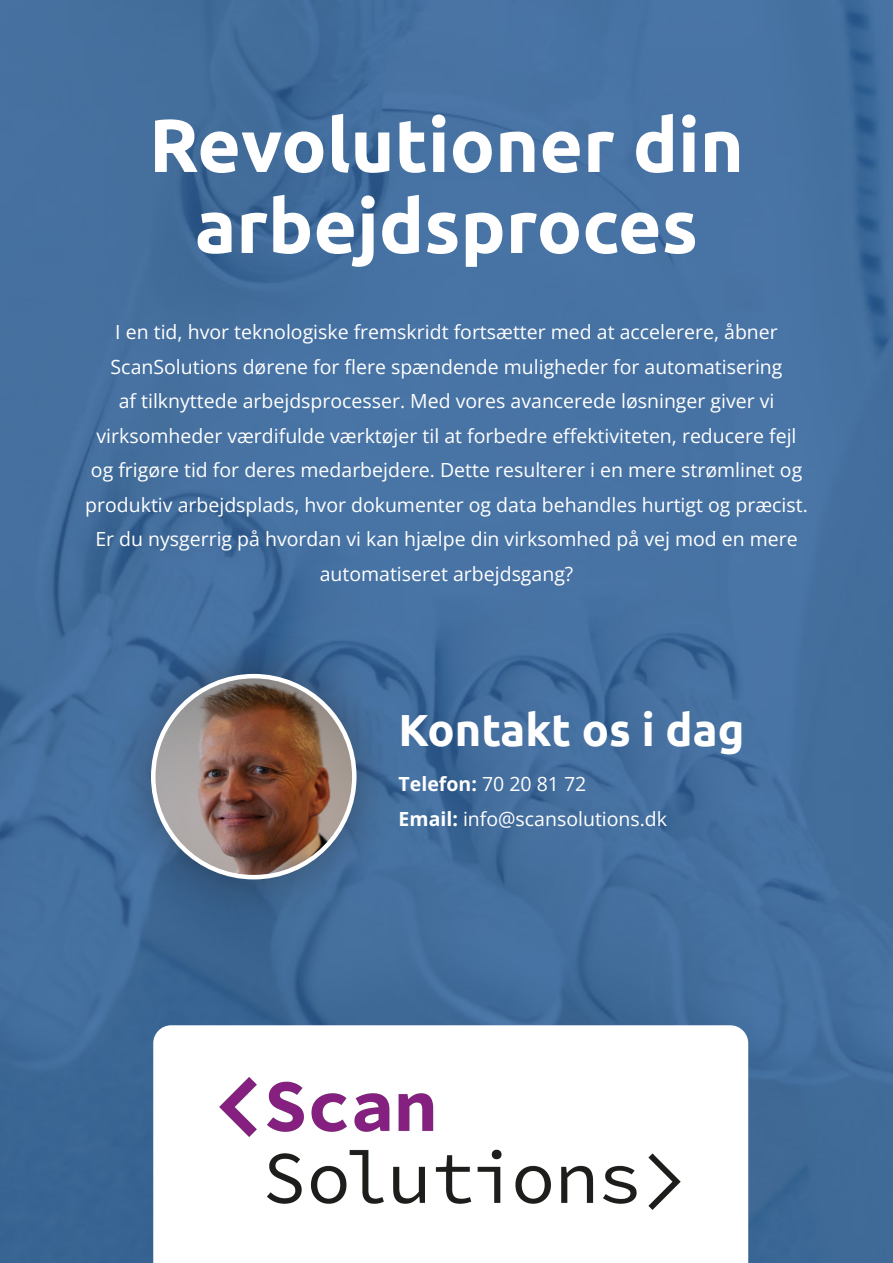
<style>
.page{position:relative;width:893px;height:1263px;background:#fff}
.page>*{position:absolute;margin:0;border:0;box-sizing:border-box;transform-origin:0 0}
.t1{font:700 75px/81px "Ubuntu";color:#fff;text-align:center}
.t2{font:700 45px "Ubuntu";color:#fff}
.t3{font:19.5px/34.5px "Open Sans";color:#fff;text-align:center}
.t4{font:700 19.5px "Open Sans";color:#fff}
.s1{font-weight:400}
.s2{font-weight:700}
</style>
<div class="page">
<img style="left:0;top:0;width:893px;height:1263px">
<svg style="left:153px;top:1025px;width:595px;height:238px"></svg>
<img style="left:205px;top:1059px;width:491px;height:175px">
<div style="left:105px;top:627px;width:298px;height:298px;background:#231f20;opacity:.4"></div>
<img style="left:153px;top:676px;width:201px;height:201px;border-radius:101px">
<div style="left:151px;top:674px;width:206px;height:205px;border:4px solid #fff;border-radius:50%"></div>
<p class="t1" style="left:149px;top:104px;width:596px">Revolutioner din arbejdsproces</p>
<p class="t3" style="left:85px;top:314px;width:724px">I en tid, hvor teknologiske fremskridt fortsætter med at accelerere, åbner ScanSolutions dørene for flere spændende muligheder for automatisering<br>af tilknyttede arbejdsprocesser. Med vores avancerede løsninger giver vi virksomheder værdifulde værktøjer til at forbedre effektiviteten, reducere fejl og frigøre tid for deres medarbejdere. Dette resulterer i en mere strømlinet og produktiv arbejdsplads, hvor dokumenter og data behandles hurtigt og præcist.<br>Er du nysgerrig på hvordan vi kan hjælpe din virksomhed på vej mod en mere automatiseret arbejdsgang?</p>
<p class="t2" style="left:399px;top:703px;width:347px">Kontakt os i dag</p>
<p class="t4" style="left:399px;top:770px;width:189px">Telefon: <span class="s1">70 20 81 72</span></p>
<p class="t3" style="left:399px;top:801px;width:270px"><span class="s2">Email:</span> info@scansolutions.dk</p>
</div>
